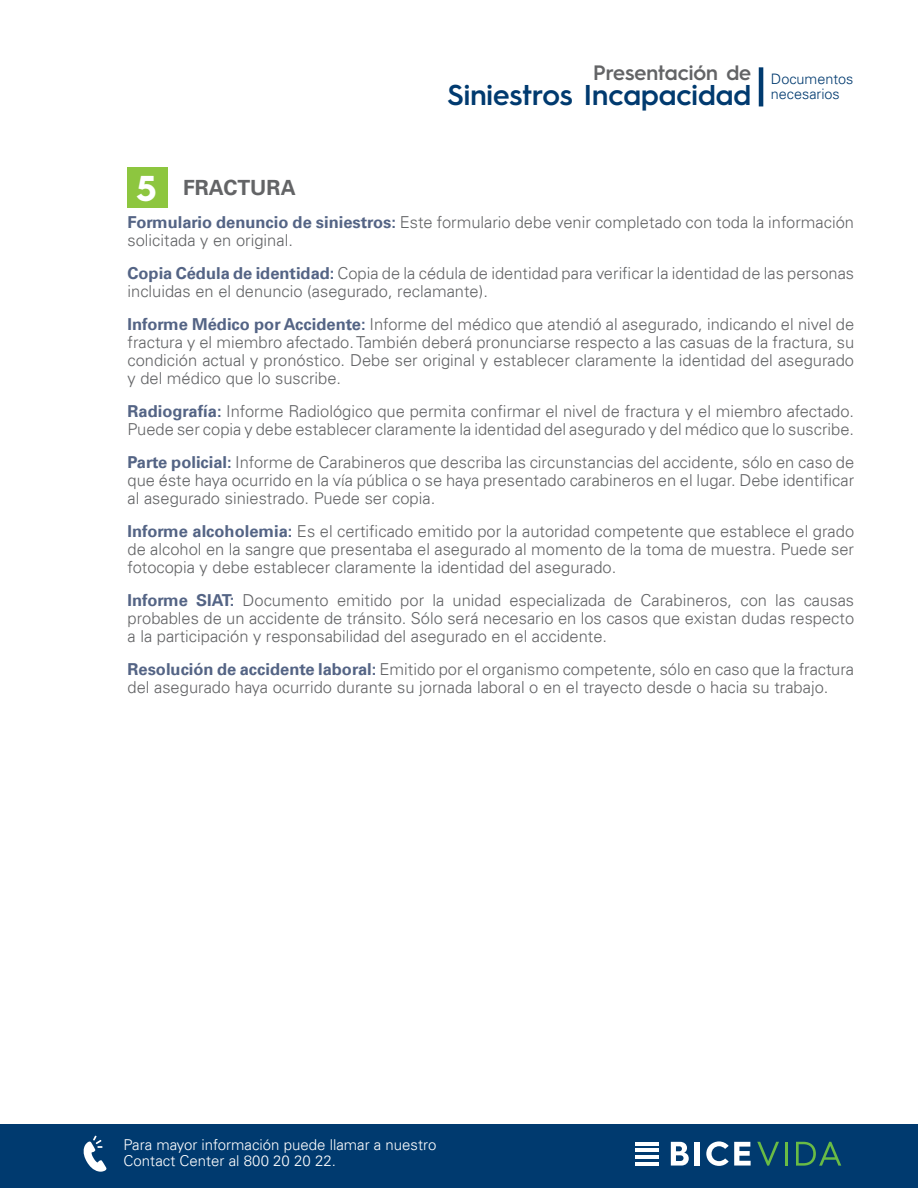
<style>
.page{position:relative;width:918px;height:1188px;background:#fff}
.page>*{position:absolute;margin:0;border:0;box-sizing:border-box;transform-origin:0 0}
.t1{font:600 28.8px "Hurme Geometric Sans 3";color:#003a6f}
.t2{font:700 21px "Univers LT";color:#636466}
.t3{font:600 20.85px "Hurme Geometric Sans 3";color:#636466}
.t4{font:300 16.5px/18px "Univers LT";color:#636466}
.t5{font:300 15px/16.5px "Univers LT";color:#fff}
.t6{font:300 14.4px/14.4px "Univers LT";color:#003a6f}
.s1{font-family:"Hurme Geometric Sans 3";font-size:36px;color:#fff}
.s2{font-weight:700;color:#546485}
</style>
<div class="page">
<div style="left:0;top:1124px;width:918px;height:63px;background:#003a6f"></div>
<svg style="left:757px;top:1142px;width:22px;height:24px"></svg>
<hr style="left:785px;top:1142px;width:3px;height:24px;background:#69bb45">
<svg style="left:796px;top:1142px;width:45px;height:24px"></svg>
<hr style="left:635px;top:1142px;width:24px;height:3px;background:#fff">
<hr style="left:635px;top:1149px;width:24px;height:3px;background:#fff">
<hr style="left:635px;top:1156px;width:24px;height:3px;background:#fff">
<hr style="left:635px;top:1162px;width:24px;height:4px;background:#fff">
<svg style="left:671px;top:1142px;width:18px;height:24px"></svg>
<div style="left:695px;top:1142px;width:5px;height:24px;background:#fff"></div>
<svg style="left:706px;top:1141px;width:45px;height:25px"></svg>
<svg style="left:83px;top:1136px;width:23px;height:36px"></svg>
<hr style="left:759px;top:67px;width:4px;height:39px;background:#003a6f">
<div style="left:128px;top:167px;width:40px;height:40px;background:#8dc63f"></div>
<p class="t3" style="left:593px;top:58px;width:159px">Presentación de</p>
<h1 class="t1" style="left:448px;top:74px;width:305px">Siniestros Incapacidad</h1>
<p class="t6" style="left:771px;top:72px;width:84px">Documentos necesarios</p>
<p class="t2" style="left:137px;top:175px;width:160px"><span class="s1">5</span> FRACTURA</p>
<p class="t4" style="left:128px;top:213px;width:728px"><span class="s2">Formulario denuncio de siniestros:</span> Este formulario debe venir completado con toda la información solicitada y en original.</p>
<p class="t4" style="left:128px;top:264px;width:728px"><span class="s2">Copia Cédula de identidad:</span> Copia de la cédula de identidad para verificar la identidad de las personas incluidas en el denuncio (asegurado, reclamante).</p>
<p class="t4" style="left:128px;top:315px;width:728px;text-align:justify"><span class="s2">Informe Médico por Accidente:</span> Informe del médico que atendió al asegurado, indicando el nivel de fractura y el miembro afectado. También deberá pronunciarse respecto a las casuas de la fractura, su condición actual y pronóstico. Debe ser original y establecer claramente la identidad del asegurado y del médico que lo suscribe.</p>
<p class="t4" style="left:128px;top:402px;width:728px"><span class="s2">Radiografía:</span> Informe Radiológico que permita confirmar el nivel de fractura y el miembro afectado.<br>Puede ser copia y debe establecer claramente la identidad del asegurado y del médico que lo suscribe.</p>
<p class="t4" style="left:128px;top:453px;width:728px;text-align:justify"><span class="s2">Parte policial:</span> Informe de Carabineros que describa las circunstancias del accidente, sólo en caso de que éste haya ocurrido en la vía pública o se haya presentado carabineros en el lugar. Debe identificar al asegurado siniestrado. Puede ser copia.</p>
<p class="t4" style="left:128px;top:522px;width:728px;text-align:justify"><span class="s2">Informe alcoholemia:</span> Es el certificado emitido por la autoridad competente que establece el grado de alcohol en la sangre que presentaba el asegurado al momento de la toma de muestra. Puede ser fotocopia y debe establecer claramente la identidad del asegurado.</p>
<p class="t4" style="left:128px;top:591px;width:728px;text-align:justify"><span class="s2">Informe SIAT:</span> Documento emitido por la unidad especializada de Carabineros, con las causas probables de un accidente de tránsito. Sólo será necesario en los casos que existan dudas respecto a la participación y responsabilidad del asegurado en el accidente.</p>
<p class="t4" style="left:128px;top:660px;width:728px"><span class="s2">Resolución de accidente laboral:</span> Emitido por el organismo competente, sólo en caso que la fractura del asegurado haya ocurrido durante su jornada laboral o en el trayecto desde o hacia su trabajo.</p>
<p class="t5" style="left:123px;top:1136px;width:314px">Para mayor información puede llamar a nuestro<br>Contact Center al 800 20 20 22.</p>
</div>
